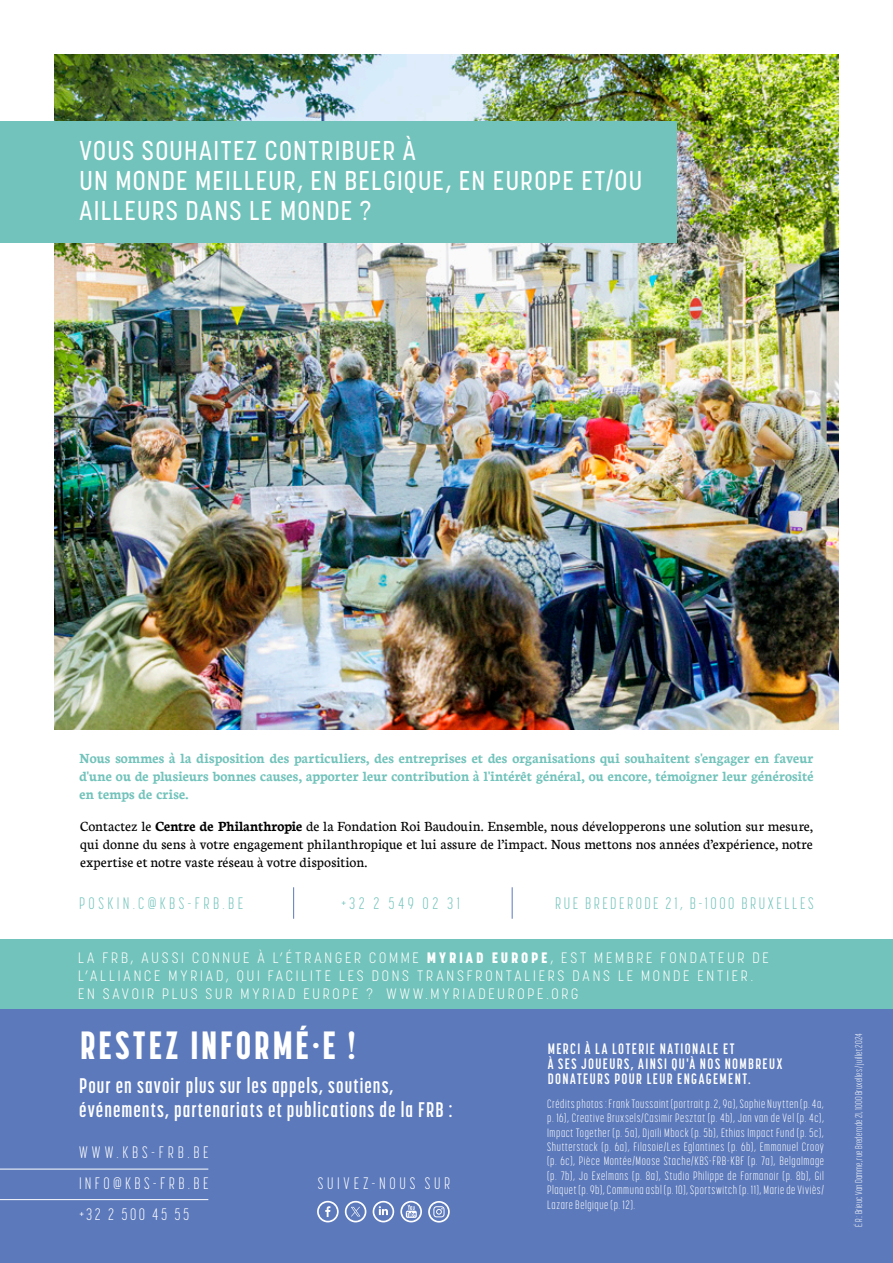
<style>
.page{position:relative;width:893px;height:1263px;background:#fff}
.page>*{position:absolute;margin:0;border:0;box-sizing:border-box;transform-origin:0 0}
.t1{font:800 39px "Korolev Compressed";letter-spacing:.075em;color:#fff}
.t2{font:500 27px/30px "Korolev Condensed";letter-spacing:.045em;color:#fff}
.t3{font:700 21px/24px "Korolev Compressed";letter-spacing:.05em;color:#fff}
.t4{font:300 16.5px/30.8px "Korolev Compressed";letter-spacing:.22em;color:#fff;text-align:justify}
.t5{font:300 16.5px "Korolev Compressed";letter-spacing:.16em;color:#72c3bb}
.t6{font:300 16.5px "Korolev Compressed";letter-spacing:.21em;color:#72c3bb}
.t7{font:15px/18px "Neuton";letter-spacing:.01em;color:#000;text-align:justify}
.t8{font:700 15px/18px "Neuton";letter-spacing:.01em;color:#72c3bb;text-align:justify}
.t9{font:300 15px/18px "Korolev Condensed";letter-spacing:.19em;color:#fff}
.t10{font:700 15px/15px "Korolev Compressed";letter-spacing:.09em;color:#fff}
.t11{font:300 12px/14.4px "Korolev Compressed";letter-spacing:.05em;color:#fff;text-align:justify}
.t12{font:300 9.75px "Korolev Compressed";letter-spacing:.015em;color:#fff}
.s1{font-weight:700}
.s2{font-weight:800}
</style>
<div class="page">
<img style="left:54px;top:54px;width:785px;height:675px">
<div style="left:0;top:121px;width:676px;height:121px;background:#72c3bb"></div>
<hr style="left:293px;top:887px;width:1px;height:32px;background:#5c79bb">
<div style="left:0;top:1006px;width:893px;height:257px;background:#5c79bb"></div>
<hr style="left:0;top:1169px;width:208px;height:1px;background:#fff">
<hr style="left:0;top:1199px;width:208px;height:1px;background:#fff">
<hr style="left:512px;top:887px;width:1px;height:32px;background:#5c79bb">
<div style="left:0;top:939px;width:893px;height:69px;background:#72c3bb"></div>
<svg style="left:317px;top:1201px;width:22px;height:21px"></svg>
<svg style="left:428px;top:1201px;width:22px;height:21px"></svg>
<svg style="left:373px;top:1201px;width:21px;height:21px"></svg>
<svg style="left:400px;top:1201px;width:22px;height:21px"></svg>
<svg style="left:345px;top:1201px;width:21px;height:21px"></svg>
<h2 class="t2" style="left:80px;top:135px;width:564px">VOUS SOUHAITEZ CONTRIBUER À<br>UN MONDE MEILLEUR, EN BELGIQUE, EN EUROPE ET/OU<br>AILLEURS DANS LE MONDE ?</h2>
<p class="t8" style="left:80px;top:748px;width:735px">Nous sommes à la disposition des particuliers, des entreprises et des organisations qui souhaitent s'engager en faveur d'une ou de plusieurs bonnes causes, apporter leur contribution à l'intérêt général, ou encore, témoigner leur générosité en temps de crise.</p>
<p class="t7" style="left:80px;top:816px;width:734px">Contactez le <span class="s1">Centre de Philanthropie</span> de la Fondation Roi Baudouin. Ensemble, nous développerons une solution sur mesure, qui donne du sens à votre engagement philanthropique et lui assure de l’impact. Nous mettons nos années d’expérience, notre expertise et notre vaste réseau à votre disposition.</p>
<h3 class="t6" style="left:79px;top:894px;width:165px">POSKIN.C@KBS-FRB.BE</h3>
<h3 class="t5" style="left:341px;top:894px;width:120px">+32 2 549 02 31</h3>
<h3 class="t5" style="left:555px;top:894px;width:260px">RUE BREDERODE 21, B-1000 BRUXELLES</h3>
<p class="t9" style="left:78px;top:948px;width:692px">LA FRB, AUSSI CONNUE À L’ÉTRANGER COMME <span class="s2">MYRIAD EUROPE</span>, EST MEMBRE FONDATEUR DE<br>L’ALLIANCE MYRIAD, QUI FACILITE LES DONS TRANSFRONTALIERS DANS LE MONDE ENTIER.<br>EN SAVOIR PLUS SUR MYRIAD EUROPE ? WWW.MYRIADEUROPE.ORG</p>
<h1 class="t1" style="left:80px;top:1022px;width:276px">RESTEZ INFORMÉ.E !</h1>
<h3 class="t3" style="left:79px;top:1073px;width:375px">Pour en savoir plus sur les appels, soutiens, événements, partenariats et publications de la FRB :</h3>
<h3 class="t4" style="left:79px;top:1137px;width:131px">WWW.KBS-FRB.BE INFO@KBS-FRB.BE +32 2 500 45 55</h3>
<h3 class="t4" style="left:318px;top:1168px;width:134px">SUIVEZ-NOUS SUR</h3>
<p class="t10" style="left:548px;top:1041px;width:236px">MERCI À LA LOTERIE NATIONALE ET<br>À SES JOUEURS, AINSI QU'À NOS NOMBREUX<br>DONATEURS POUR LEUR ENGAGEMENT.</p>
<p class="t12" style="left:853px;top:1227px;width:196px;rotate:-90deg">É.R.: Brieuc Van Damme, rue Brederode 21, 1000 Bruxelles / juillet 2024</p>
<p class="t11" style="left:547px;top:1096px;width:278px">Crédits photos : Frank Toussaint (portrait p. 2, 9a), Sophie Nuytten (p. 4a, p. 16), Creative Bruxsels/Casimir Pesztat (p. 4b), Jan van de Vel (p. 4c), Impact Together (p. 5a), Djaïli Mbock (p. 5b), Ethias Impact Fund (p. 5c), Shutterstock (p. 6a), Filasoie/Les Eglantines (p. 6b), Emmanuel Crooÿ (p. 6c), Pièce Montée/Moose Stache/KBS-FRB-KBF (p. 7a), BelgaImage (p. 7b), Jo Exelmans (p. 8a), Studio Philippe de Formanoir (p. 8b), Gil Plaquet (p. 9b), Communa asbl (p. 10), Sportswitch (p. 11), Marie de Viviès/ Lazare Belgique (p. 12).</p>
</div>
